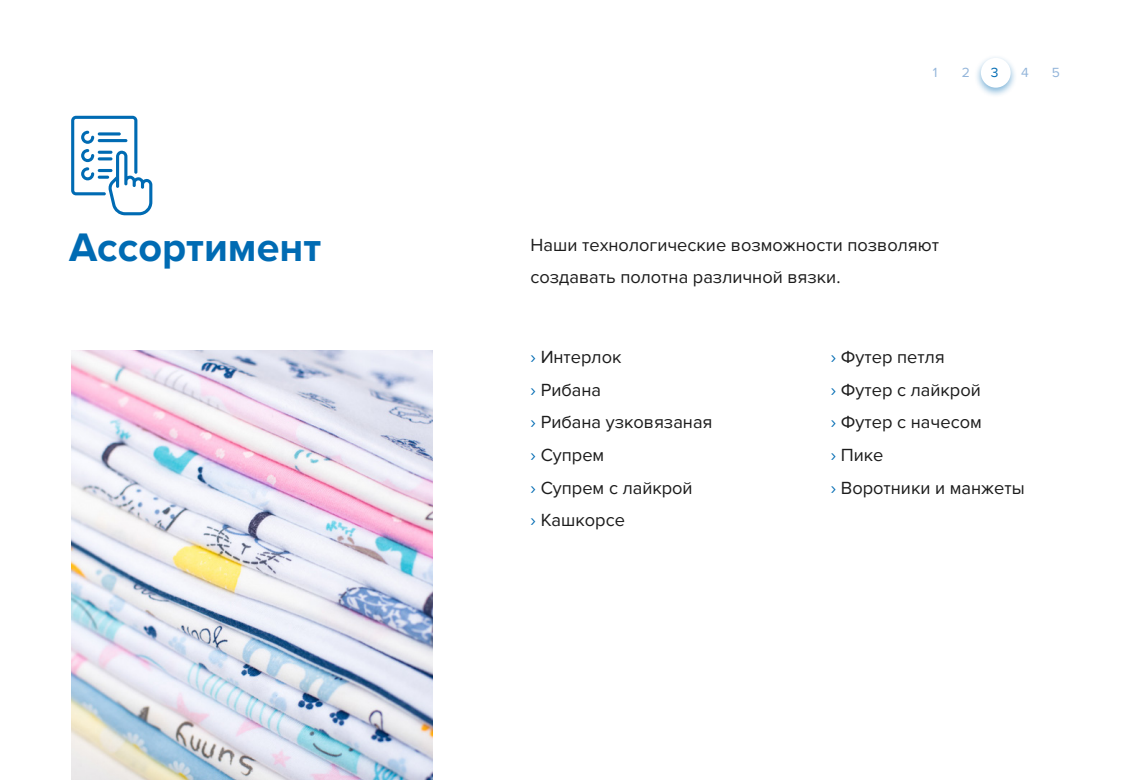
<style>
.page{position:relative;width:1134px;height:780px;background:#fff}
.page>*{position:absolute;margin:0;border:0;box-sizing:border-box;transform-origin:0 0}
.t1{font:700 41.25px "Proxima Nova";color:#006bb3}
.t2{font:18.25px/32.5px "Proxima Nova";color:#1c1c1c}
.t3{font:13.75px "Proxima Nova";color:#93b5da}
.t4{font:13.75px "Proxima Nova";color:#006bb3}
.s1{color:#006bb3}
</style>
<div class="page">
<div style="left:974px;top:55px;width:43px;height:43px;background:#006bb3;opacity:.5"></div>
<div style="left:981px;top:58px;width:30px;height:30px;background:#fff;border-radius:50%"></div>
<svg style="left:71px;top:116px;width:81px;height:99px"></svg>
<img style="left:71px;top:350px;width:361px;height:430px">
<p class="t3" style="left:933px;top:65px;width:6px">1</p>
<p class="t3" style="left:962px;top:65px;width:10px">2</p>
<p class="t4" style="left:991px;top:65px;width:9px">3</p>
<p class="t3" style="left:1021px;top:65px;width:9px">4</p>
<p class="t3" style="left:1052px;top:65px;width:10px">5</p>
<h1 class="t1" style="left:69px;top:223px;width:254px">Ассортимент</h1>
<p class="t2" style="left:530px;top:229px;width:410px">Наши технологические возможности позволяют создавать полотна различной вязки.</p>
<p class="t2" style="left:530px;top:341px;width:184px"><span class="s1">›</span> Интерлок<br><span class="s1">›</span> Рибана<br><span class="s1">›</span> Рибана узковязаная <span class="s1">›</span> Супрем<br><span class="s1">›</span> Супрем с лайкрой<br><span class="s1">›</span> Кашкорсе</p>
<p class="t2" style="left:831px;top:341px;width:195px"><span class="s1">›</span> Футер петля<br><span class="s1">›</span> Футер с лайкрой<br><span class="s1">›</span> Футер с начесом<br><span class="s1">›</span> Пике<br><span class="s1">›</span> Воротники и манжеты</p>
</div>
